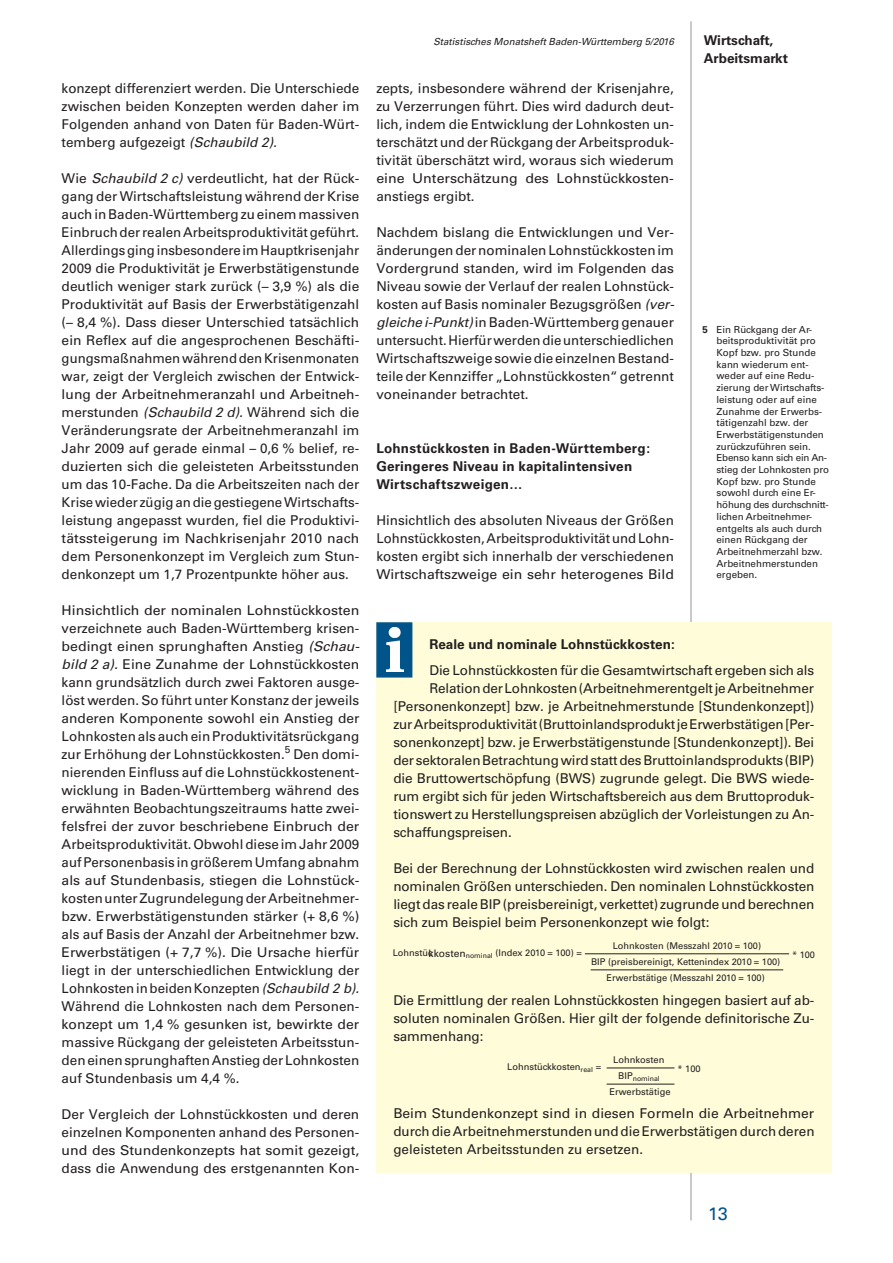
<style>
.page{position:relative;width:893px;height:1263px;background:#fff}
.page>*{position:absolute;margin:0;border:0;box-sizing:border-box;transform-origin:0 0}
.t1{font:18px "Univers";color:#01548a}
.t2{font:13.5px/18px "Univers";letter-spacing:-.01em;color:#231f20;text-align:justify}
.t3{font:13.5px/18px "Univers";letter-spacing:-.01em;color:#231f20;text-align:justify;scale:1.05 1}
.t4{font:700 13.5px/18px "Univers";letter-spacing:.015em;color:#231f20}
.t5{font:9.75px/11.7px "Univers";color:#231f20}
.t6{font:italic 9.75px "Univers";color:#231f20}
.t7{font:9.3px "Univers";color:#231f20}
.t8{font:7.05px "Univers";color:#231f20}
.s1{font-style:italic}
.s2{font-weight:700}
.s3{font-size:10.35px}
</style>
<div class="page">
<hr style="left:691px;top:21px;width:1px;height:1199px;background:#939598">
<div style="left:376px;top:622px;width:455px;height:550px;background:#fffcda"></div>
<div style="left:376px;top:622px;width:36px;height:55px;background:#01548a;border:2px solid #01548a"></div>
<img style="left:386px;top:628px;width:17px;height:44px">
<hr style="left:607px;top:1068px;width:67px;height:1px;background:#231f20">
<hr style="left:607px;top:1084px;width:67px;height:1px;background:#231f20">
<hr style="left:585px;top:953px;width:204px;height:1px;background:#231f20">
<hr style="left:591px;top:969px;width:192px;height:1px;background:#231f20">
<p class="t2" style="left:62px;top:79px;width:299px">konzept differenziert werden. Die Unterschiede zwischen beiden Konzepten werden daher im Folgenden anhand von Daten für Baden-Würt&shy;temberg aufgezeigt <span class="s1">(Schaubild 2).</span></p>
<p class="t2" style="left:62px;top:169px;width:299px">Wie <span class="s1">Schaubild 2 c)</span> verdeutlicht, hat der Rück&shy;gang der Wirtschaftsleistung während der Krise auch in Baden-Württemberg zu einem massiven Einbruch der realen Arbeitsproduktivität geführt.<br>Allerdings ging insbesondere im Hauptkrisenjahr 2009 die Produktivität je Erwerbstätigenstunde deutlich weniger stark zurück (– 3,9 %) als die Produktivität auf Basis der Erwerbstätigenzahl (– 8,4 %). Dass dieser Unterschied tatsächlich ein Reflex auf die angesprochenen Beschäfti&shy;gungsmaßnahmen während den Krisenmonaten war, zeigt der Vergleich zwischen der Entwick&shy;lung der Arbeitnehmeranzahl und Arbeitneh&shy;merstunden <span class="s1">(Schaubild 2 d).</span> Während sich die Veränderungsrate der Arbeitnehmeranzahl im Jahr 2009 auf gerade einmal – 0,6 % belief, re&shy;duzierten sich die geleisteten Arbeitsstunden um das 10-Fache. Da die Arbeitszeiten nach der Krise wieder zügig an die gestiegene Wirtschafts&shy;leistung angepasst wurden, fiel die Produktivi&shy;tätssteigerung im Nachkrisenjahr 2010 nach dem Personenkonzept im Vergleich zum Stun&shy;denkonzept um 1,7 Prozentpunkte höher aus.</p>
<p class="t3" style="left:62px;top:601px;width:285px">Hinsichtlich der nominalen Lohnstückkosten verzeichnete auch Baden-Württemberg krisen&shy;bedingt einen sprunghaften Anstieg <span class="s1">(Schau&shy;bild 2 a).</span> Eine Zunahme der Lohnstückkosten kann grundsätzlich durch zwei Faktoren ausge&shy;löst werden. So führt unter Konstanz der jeweils anderen Komponente sowohl ein Anstieg der Lohnkosten als auch ein Produktivitätsrückgang zur Erhöhung der Lohnstückkosten.<sup>5</sup> Den domi&shy;nierenden Einfluss auf die Lohnstückkostenent&shy;wicklung in Baden-Württemberg während des erwähnten Beobachtungszeitraums hatte zwei&shy;felsfrei der zuvor beschriebene Einbruch der Arbeitsproduktivität. Obwohl diese im Jahr 2009 auf Personenbasis in größerem Umfang abnahm als auf Stundenbasis, stiegen die Lohnstück&shy;kosten unter Zugrundelegung der Arbeitnehmer&shy;bzw. Erwerbstätigenstunden stärker (+ 8,6 %) als auf Basis der Anzahl der Arbeitnehmer bzw.<br>Erwerbstätigen (+ 7,7 %). Die Ursache hierfür liegt in der unterschiedlichen Entwicklung der Lohnkosten in beiden Konzepten <span class="s1">(Schaubild 2 b).<br></span>Während die Lohnkosten nach dem Personen&shy;konzept um 1,4 % gesunken ist, bewirkte der massive Rückgang der geleisteten Arbeitsstun&shy;den einen sprunghaften Anstieg der Lohnkosten auf Stundenbasis um 4,4 %.</p>
<p class="t2" style="left:62px;top:1105px;width:299px">Der Vergleich der Lohnstückkosten und deren einzelnen Komponenten anhand des Personen&shy;und des Stundenkonzepts hat somit gezeigt, dass die Anwendung des erstgenannten Kon-</p>
<p class="t6" style="left:433px;top:35px;width:242px">Statistisches Monatsheft Baden-Württemberg 5/2016</p>
<p class="t4" style="left:704px;top:31px;width:86px">Wirtschaft,<br>Arbeitsmarkt</p>
<p class="t2" style="left:376px;top:79px;width:299px">zepts, insbesondere während der Krisenjahre, zu Verzerrungen führt. Dies wird dadurch deut&shy;lich, indem die Entwicklung der Lohnkosten un&shy;terschätzt und der Rückgang der Arbeitsproduk&shy;tivität überschätzt wird, woraus sich wiederum eine Unterschätzung des Lohnstückkosten&shy;anstiegs ergibt.</p>
<p class="t2" style="left:376px;top:223px;width:299px">Nachdem bislang die Entwicklungen und Ver&shy;änderungen der nominalen Lohnstückkosten im Vordergrund standen, wird im Folgenden das Niveau sowie der Verlauf der realen Lohnstück&shy;kosten auf Basis nominaler Bezugsgrößen <span class="s1">(ver&shy;gleiche i-Punkt)</span> in Baden-Württemberg genauer untersucht. Hierfür werden die unterschiedlichen Wirtschaftszweige sowie die einzelnen Bestand&shy;teile der Kennziffer „Lohnstückkosten“ getrennt voneinander betrachtet.</p>
<p class="t4" style="left:376px;top:439px;width:275px">Lohnstückkosten in Baden-Württemberg:<br>Geringeres Niveau in kapitalintensiven<br>Wirtschaftszweigen…</p>
<p class="t2" style="left:376px;top:511px;width:299px">Hinsichtlich des absoluten Niveaus der Größen Lohnstückkosten, Arbeitsproduktivität und Lohn&shy;kosten ergibt sich innerhalb der verschiedenen Wirtschaftszweige ein sehr heterogenes Bild</p>
<p class="t5" style="left:716px;top:323px;width:114px;text-indent:-14px"><span class="s2">5</span> Ein Rückgang der Ar&shy;beitsproduktivität pro<br>Kopf bzw. pro Stunde kann wiederum ent&shy;weder auf eine Redu&shy;zierung der Wirtschafts&shy;leistung oder auf eine<br>Zunahme der Erwerbs&shy;tätigenzahl bzw. der<br>Erwerbstätigenstunden zurückzuführen sein.<br>Ebenso kann sich ein An&shy;stieg der Lohnkosten pro<br>Kopf bzw. pro Stunde sowohl durch eine Er&shy;höhung des durchschnitt&shy;lichen Arbeitnehmer&shy;entgelts als auch durch einen Rückgang der<br>Arbeitnehmerzahl bzw.<br>Arbeitnehmerstunden ergeben.</p>
<p class="t4" style="left:429px;top:635px;width:247px">Reale und nominale Lohnstückkosten:</p>
<p class="t2" style="left:429px;top:662px;width:386px">Die Lohnstückkosten für die Gesamtwirtschaft ergeben sich als</p>
<p class="t2" style="left:429px;top:680px;width:386px">Relation der Lohnkosten (Arbeitnehmerentgelt je Arbeitnehmer</p>
<p class="t2" style="left:393px;top:698px;width:422px">[Personenkonzept] bzw. je Arbeitnehmerstunde [Stundenkonzept])</p>
<p class="t2" style="left:393px;top:716px;width:422px">zur Arbeitsproduktivität (Bruttoinlandsprodukt je Erwerbstätigen [Per-</p>
<p class="t2" style="left:393px;top:734px;width:422px">sonenkonzept] bzw. je Erwerbstätigenstunde [Stundenkonzept]). Bei</p>
<p class="t2" style="left:393px;top:752px;width:422px">der sektoralen Betrachtung wird statt des Bruttoinlandsprodukts (BIP)</p>
<p class="t2" style="left:393px;top:770px;width:422px">die Bruttowertschöpfung (BWS) zugrunde gelegt. Die BWS wiede-</p>
<p class="t2" style="left:393px;top:788px;width:422px">rum ergibt sich für jeden Wirtschaftsbereich aus dem Bruttoproduk-</p>
<p class="t2" style="left:393px;top:806px;width:422px">tionswert zu Herstellungspreisen abzüglich der Vorleistungen zu An-</p>
<p class="t2" style="left:393px;top:824px;width:120px">schaffungspreisen.</p>
<p class="t2" style="left:393px;top:859px;width:422px">Bei der Berechnung der Lohnstückkosten wird zwischen realen und nominalen Größen unterschieden. Den nominalen Lohnstückkosten liegt das reale BIP (preisbereinigt, verkettet) zugrunde und berechnen sich zum Beispiel beim Personenkonzept wie folgt:</p>
<p class="t7" style="left:393px;top:947px;width:190px">Lohnstüc<span class="s3">kkosten</span><sub>nominal</sub> (Index 2010 = 100) =</p>
<p class="t7" style="left:613px;top:940px;width:150px">Lohnkosten (Messzahl 2010 = 100)</p>
<p class="t7" style="left:607px;top:972px;width:160px">Erwerbstätige (Messzahl 2010 = 100)</p>
<p class="t7" style="left:591px;top:956px;width:191px">BIP (preisbereinigt, Kettenindex 2010 = 100)</p>
<p class="t7" style="left:792px;top:949px;width:25px">* 100</p>
<p class="t2" style="left:393px;top:991px;width:422px">Die Ermittlung der realen Lohnstückkosten hingegen basiert auf ab&shy;soluten nominalen Größen. Hier gilt der folgende definitorische Zu&shy;sammenhang:</p>
<p class="t7" style="left:507px;top:1061px;width:95px">Lohnstückkosten<sub>real</sub> =</p>
<p class="t7" style="left:613px;top:1054px;width:53px">Lohnkosten</p>
<p class="t7" style="left:609px;top:1086px;width:63px">Erwerbstätige</p>
<p class="t7" style="left:677px;top:1063px;width:25px">* 100</p>
<p class="t8" style="left:618px;top:1074px;width:43px"><sup>BIP</sup>nominal</p>
<p class="t2" style="left:393px;top:1104px;width:423px">Beim Stundenkonzept sind in diesen Formeln die Arbeitnehmer durch die Arbeitnehmerstunden und die Erwerbstätigen durch deren geleisteten Arbeitsstunden zu ersetzen.</p>
<h1 class="t1" style="left:708px;top:1203px;width:21px">13</h1>
</div>
